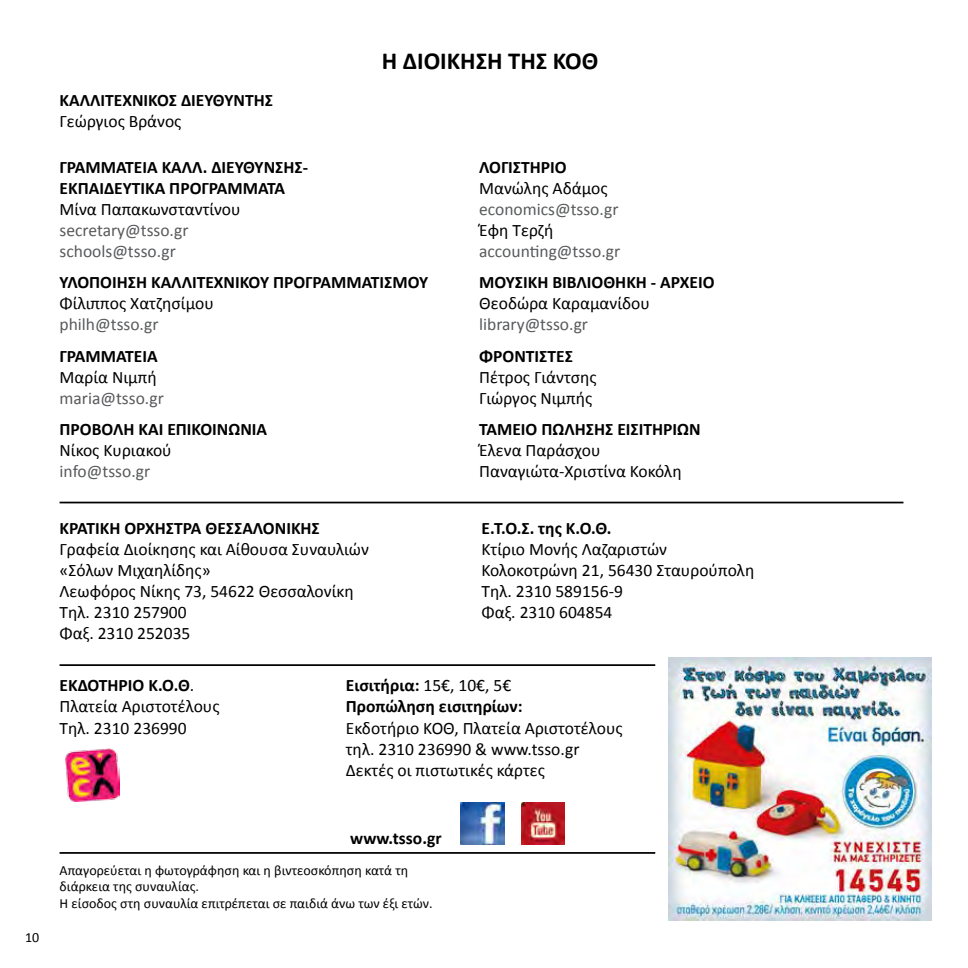
<style>
.page{position:relative;width:968px;height:968px;background:#fff}
.page>*{position:absolute;margin:0;border:0;box-sizing:border-box;transform-origin:0 0}
.t1{font:700 24.5px "Calibri";color:#000}
.t2{font:17.5px/21px "Calibri";color:#000}
.t3{font:700 17.5px/21px "Calibri";color:#000}
.t4{font:17.5px/21px "Calibri";color:#58595b}
.t5{font:14px/16.8px "Calibri";color:#000}
.s1{font-weight:700}
.s2{font-weight:400}
</style>
<div class="page">
<img style="left:668px;top:657px;width:263px;height:263px">
<img style="left:66px;top:748px;width:53px;height:53px">
<hr style="left:60px;top:501px;width:843px;height:2px;background:#000">
<hr style="left:60px;top:664px;width:595px;height:2px;background:#000">
<hr style="left:60px;top:851px;width:595px;height:2px;background:#000">
<img style="left:461px;top:802px;width:43px;height:42px">
<img style="left:521px;top:802px;width:43px;height:42px">
<p class="t3" style="left:60px;top:89px;width:215px">ΚΑΛΛΙΤΕΧΝΙΚΟΣ ΔΙΕΥΘΥΝΤΗΣ</p>
<p class="t2" style="left:60px;top:110px;width:123px">Γεώργιος Βράνος</p>
<h1 class="t1" style="left:382px;top:44px;width:218px">H ΔΙΟΙΚΗΣΗ ΤΗΣ ΚΟΘ</h1>
<p class="t3" style="left:60px;top:156px;width:250px">ΓΡΑΜΜΑΤΕΙΑ ΚΑΛΛ. ΔΙΕΥΘΥΝΣΗΣ-<br>ΕΚΠΑΙΔΕΥΤΙΚΑ ΠΡΟΓΡΑΜΜΑΤΑ</p>
<p class="t2" style="left:60px;top:198px;width:182px">Μίνα Παπακωνσταντίνου</p>
<p class="t4" style="left:60px;top:219px;width:130px">secretary@tsso.gr schools@tsso.gr</p>
<p class="t3" style="left:60px;top:271px;width:370px">ΥΛΟΠΟΙΗΣΗ ΚΑΛΛΙΤΕΧΝΙΚΟΥ ΠΡΟΓΡΑΜΜΑΤΙΣΜΟΥ</p>
<p class="t2" style="left:60px;top:292px;width:156px">Φίλιππος Χατζησίμου</p>
<p class="t4" style="left:60px;top:313px;width:100px">philh@tsso.gr</p>
<p class="t3" style="left:60px;top:345px;width:100px">ΓΡΑΜΜΑΤΕΙΑ</p>
<p class="t2" style="left:60px;top:366px;width:99px">Μαρία Νιμπή</p>
<p class="t4" style="left:60px;top:387px;width:106px">maria@tsso.gr</p>
<p class="t3" style="left:60px;top:418px;width:209px">ΠΡΟΒΟΛΗ ΚΑΙ ΕΠΙΚΟΙΝΩΝΙΑ</p>
<p class="t2" style="left:60px;top:439px;width:114px">Νίκος Κυριακού</p>
<p class="t4" style="left:60px;top:460px;width:92px">info@tsso.gr</p>
<p class="t3" style="left:60px;top:516px;width:262px">ΚΡΑΤΙΚΗ ΟΡΧΗΣΤΡΑ ΘΕΣΣΑΛΟΝΙΚΗΣ</p>
<p class="t2" style="left:60px;top:538px;width:311px">Γραφεία Διοίκησης και Αίθουσα Συναυλιών «Σόλων Μιχαηλίδης»<br>Λεωφόρος Νίκης 73, 54622 Θεσσαλονίκη<br>Τηλ. 2310 257900<br>Φαξ. 2310 252035</p>
<p class="t3" style="left:479px;top:156px;width:89px">ΛΟΓΙΣΤΗΡΙΟ</p>
<p class="t2" style="left:479px;top:177px;width:130px">Μανώλης Αδάμος</p>
<p class="t4" style="left:479px;top:198px;width:141px">economics@tsso.gr</p>
<p class="t2" style="left:479px;top:219px;width:76px">Έφη Τερζή</p>
<p class="t4" style="left:479px;top:240px;width:143px">accounting@tsso.gr</p>
<p class="t3" style="left:479px;top:271px;width:237px">ΜΟΥΣΙΚΗ ΒΙΒΛΙΟΘΗΚΗ - ΑΡΧΕΙΟ</p>
<p class="t2" style="left:479px;top:292px;width:172px">Θεοδώρα Καραμανίδου</p>
<p class="t4" style="left:479px;top:313px;width:110px">library@tsso.gr</p>
<p class="t3" style="left:479px;top:345px;width:95px">ΦΡΟΝΤΙΣΤΕΣ</p>
<p class="t2" style="left:479px;top:366px;width:119px">Πέτρος Γιάντσης<br>Γιώργος Νιμπής</p>
<p class="t3" style="left:479px;top:418px;width:223px">ΤΑΜΕΙΟ ΠΩΛΗΣΗΣ ΕΙΣΙΤΗΡΙΩΝ</p>
<p class="t2" style="left:479px;top:439px;width:204px">Έλενα Παράσχου<br>Παναγιώτα-Χριστίνα Κοκόλη</p>
<p class="t3" style="left:481px;top:516px;width:131px">Ε.Τ.Ο.Σ. της Κ.Ο.Θ.</p>
<p class="t2" style="left:481px;top:538px;width:274px">Κτίριο Μονής Λαζαριστών<br>Κολοκοτρώνη 21, 56430 Σταυρούπολη<br>Τηλ. 2310 589156-9<br>Φαξ. 2310 604854</p>
<p class="t2" style="left:60px;top:674px;width:161px"><span class="s1">ΕΚΔΟΤΗΡΙΟ Κ.Ο.Θ</span>.<br>Πλατεία Αριστοτέλους<br>Τηλ. 2310 236990</p>
<p class="t3" style="left:346px;top:674px;width:178px">Εισιτήρια: <span class="s2">15€, 10€, 5€<br></span>Προπώληση εισιτηρίων:</p>
<p class="t2" style="left:346px;top:716px;width:278px">Εκδοτήριο ΚΟΘ, Πλατεία Αριστοτέλους τηλ. 2310 236990 &amp; www.tsso.gr<br>Δεκτές οι πιστωτικές κάρτες</p>
<p class="t5" style="left:25px;top:927px;width:16px">10</p>
<p class="t3" style="left:350px;top:827px;width:93px">www.tsso.gr</p>
<p class="t5" style="left:60px;top:860px;width:374px">Απαγορεύεται η φωτογράφηση και η βιντεοσκόπηση κατά τη διάρκεια της συναυλίας.<br>Η είσοδος στη συναυλία επιτρέπεται σε παιδιά άνω των έξι ετών.</p>
</div>
